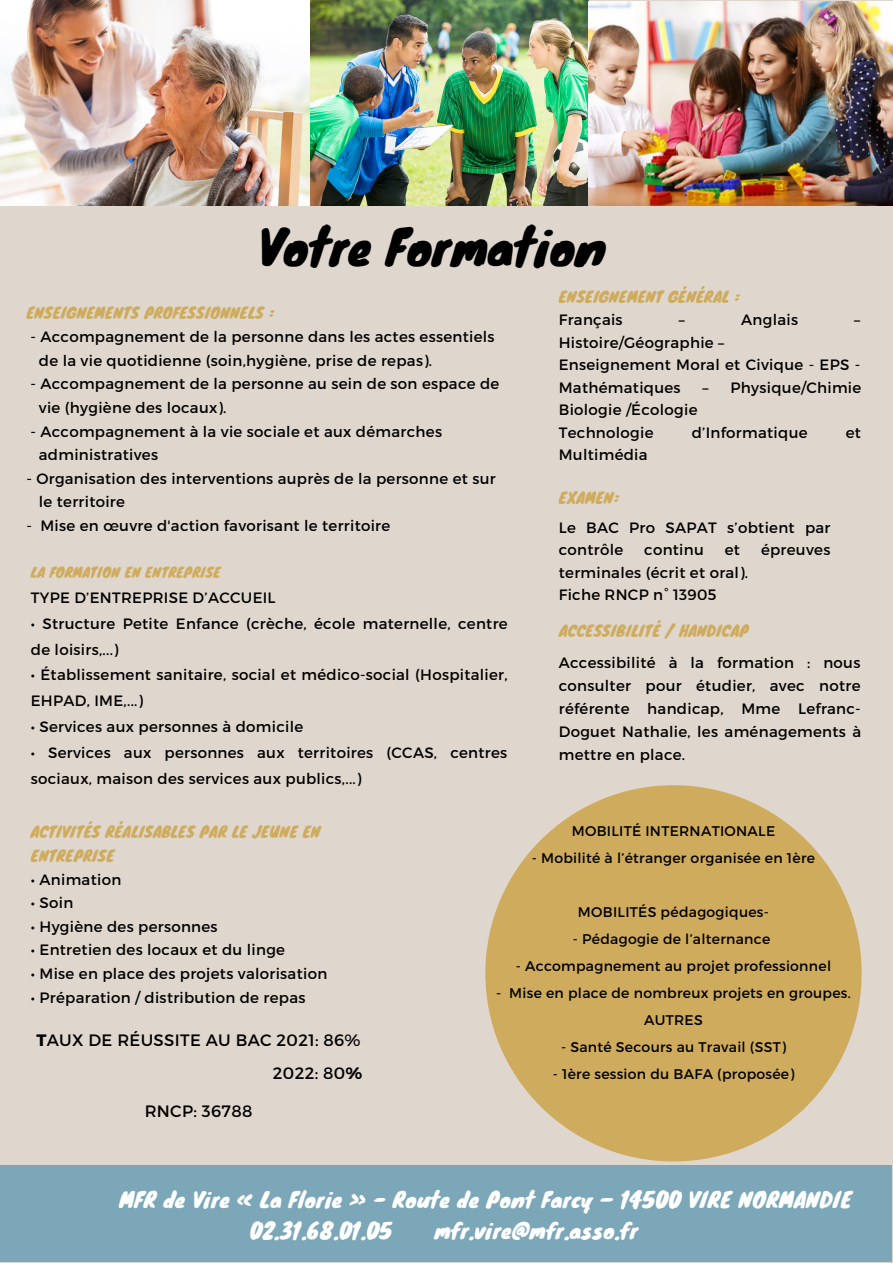
<style>
.page{position:relative;width:893px;height:1264px;background:#fff}
.page>*{position:absolute;margin:0;border:0;box-sizing:border-box;transform-origin:0 0}
.t1{font:48px "Knewave";color:#000}
.t2{font:21px/31.5px "Knewave";letter-spacing:.02em;color:#fff}
.t3{font:16.5px/32.5px "Montserrat";letter-spacing:.02em;color:#000;text-align:right}
.t4{font:15px/22.5px "Montserrat";letter-spacing:.02em;color:#000}
.t5{font:15px/23.5px "Knewave";letter-spacing:.02em;color:#ceab5d}
.t6{font:13.95px/27px "Montserrat";letter-spacing:.02em;color:#000;text-align:center}
.t7{font:13.5px "Knewave";letter-spacing:.02em;color:#ceab5d}
.s1{font-weight:700}
</style>
<div class="page">
<div style="left:0;top:0;width:892px;height:1262px;background:#dfd7cd"></div>
<div style="left:0;top:1164px;width:891px;height:97px;background:#7ca7b9"></div>
<img style="left:309px;top:0;width:279px;height:206px">
<img style="left:0;top:0;width:309px;height:206px">
<img style="left:588px;top:2px;width:304px;height:203px">
<div style="left:485px;top:785px;width:376px;height:376px;background:#ceab5d;border-radius:50%"></div>
<h1 class="t1" style="left:258px;top:208px;width:349px">Votre Formation</h1>
<p class="t5" style="left:558px;top:284px;width:182px">ENSEIGNEMENT GÉNÉRAL :</p>
<p class="t4" style="left:558px;top:308px;width:65px">Français</p>
<p class="t4" style="left:678px;top:308px;width:8px">–</p>
<p class="t4" style="left:741px;top:308px;width:58px">Anglais</p>
<p class="t4" style="left:854px;top:308px;width:8px">–</p>
<p class="t4" style="left:558px;top:330px;width:303px">Histoire/Géographie –<br>Enseignement Moral et Civique - EPS -<br>Mathématiques</p>
<p class="t5" style="left:26px;top:301px;width:249px">ENSEIGNEMENTS PROFESSIONNELS :</p>
<p class="t4" style="left:39px;top:324px;width:457px;line-height:23.5px;text-indent:-8px">- Accompagnement de la personne dans les actes essentiels de la vie quotidienne (soin,hygiène, prise de repas).</p>
<p class="t4" style="left:39px;top:371px;width:462px;line-height:23.5px;text-indent:-8px">- Accompagnement de la personne au sein de son espace de vie (hygiène des locaux).</p>
<p class="t4" style="left:39px;top:418px;width:404px;line-height:23.5px;text-indent:-8px">- Accompagnement à la vie sociale et aux démarches administratives</p>
<p class="t4" style="left:39px;top:466px;width:458px;line-height:23.5px;text-indent:-12px">- Organisation des interventions auprès de la personne et sur le territoire</p>
<p class="t4" style="left:26px;top:513px;width:365px">- Mise en œuvre d'action favorisant le territoire</p>
<p class="t4" style="left:702px;top:375px;width:160px">– Physique/Chimie</p>
<p class="t4" style="left:558px;top:398px;width:140px">Biologie /Écologie<br>Technologie</p>
<p class="t4" style="left:691px;top:420px;width:117px">d’Informatique</p>
<p class="t4" style="left:845px;top:420px;width:17px">et</p>
<p class="t4" style="left:558px;top:443px;width:90px">Multimédia</p>
<p class="t5" style="left:559px;top:485px;width:61px">EXAMEN:</p>
<p class="t4" style="left:558px;top:515px;width:273px">Le BAC Pro SAPAT s’obtient par contrôle</p>
<p class="t4" style="left:644px;top:538px;width:61px">continu</p>
<p class="t4" style="left:724px;top:538px;width:17px">et</p>
<p class="t4" style="left:761px;top:538px;width:71px">épreuves</p>
<p class="t4" style="left:558px;top:560px;width:191px">terminales (écrit et oral).<br>Fiche RNCP n° 13905</p>
<p class="t5" style="left:559px;top:618px;width:191px">ACCESSIBILITÉ / HANDICAP</p>
<p class="t4" style="left:558px;top:650px;width:304px;line-height:23px;text-align:justify">Accessibilité à la formation : nous consulter pour étudier, avec notre référente handicap, Mme Lefranc-Doguet Nathalie, les aménagements à mettre en place.</p>
<p class="t7" style="left:31px;top:561px;width:191px">LA FORMATION EN ENTREPRISE</p>
<p class="t4" style="left:31px;top:585px;width:246px">TYPE D’ENTREPRISE D’ACCUEIL</p>
<p class="t4" style="left:31px;top:609px;width:478px;line-height:25.8px">• Structure Petite Enfance (crèche, école maternelle, centre de loisirs,...)</p>
<p class="t4" style="left:31px;top:661px;width:478px;line-height:25.8px">• Établissement sanitaire, social et médico-social (Hospitalier,<br>EHPAD, IME,...)</p>
<p class="t4" style="left:31px;top:714px;width:274px">• Services aux personnes à domicile</p>
<p class="t4" style="left:31px;top:739px;width:478px;line-height:25.8px">• Services aux personnes aux territoires (CCAS, centres sociaux, maison des services aux publics,...)</p>
<p class="t5" style="left:31px;top:819px;width:291px">ACTIVITÉS RÉALISABLES PAR LE JEUNE EN<br>ENTREPRISE</p>
<p class="t4" style="left:31px;top:867px;width:92px">• Animation</p>
<p class="t4" style="left:31px;top:890px;width:44px">• Soin</p>
<p class="t4" style="left:31px;top:914px;width:188px">• Hygiène des personnes</p>
<p class="t4" style="left:31px;top:938px;width:256px">• Entretien des locaux et du linge</p>
<p class="t4" style="left:31px;top:961px;width:298px">• Mise en place des projets valorisation</p>
<p class="t4" style="left:31px;top:985px;width:276px">• Préparation / distribution de repas</p>
<p class="t6" style="left:571px;top:817px;width:205px">MOBILITÉ INTERNATIONALE</p>
<p class="t6" style="left:531px;top:844px;width:285px">- Mobilité à l’étranger organisée en 1ère</p>
<p class="t6" style="left:578px;top:897px;width:192px">MOBILITÉS pédagogiques-</p>
<p class="t6" style="left:572px;top:924px;width:199px">- Pédagogie de l’alternance</p>
<p class="t6" style="left:516px;top:951px;width:317px">- Accompagnement au projet professionnel</p>
<p class="t6" style="left:496px;top:978px;width:356px">- Mise en place de nombreux projets en groupes.<br>AUTRES</p>
<p class="t6" style="left:561px;top:1032px;width:226px">- Santé Secours au Travail (SST)</p>
<p class="t6" style="left:552px;top:1059px;width:243px">- 1ère session du BAFA (proposée)</p>
<p class="t3" style="left:36px;top:1023px;width:327px"><span class="s1">T</span>AUX DE RÉUSSITE AU BAC 2021: 86%<br>2022: 80<span class="s1">%</span></p>
<p class="t3" style="left:145px;top:1093px;width:109px">RNCP: 36788</p>
<h2 class="t2" style="left:250px;top:1182px;width:603px;text-indent:-130px">MFR de Vire « La Florie » - Route de Pont Farcy – 14500 VIRE NORMANDIE<br>02.31.68.01.05</h2>
<h2 class="t2" style="left:434px;top:1214px;width:205px">mfr.vire@mfr.asso.fr</h2>
</div>
